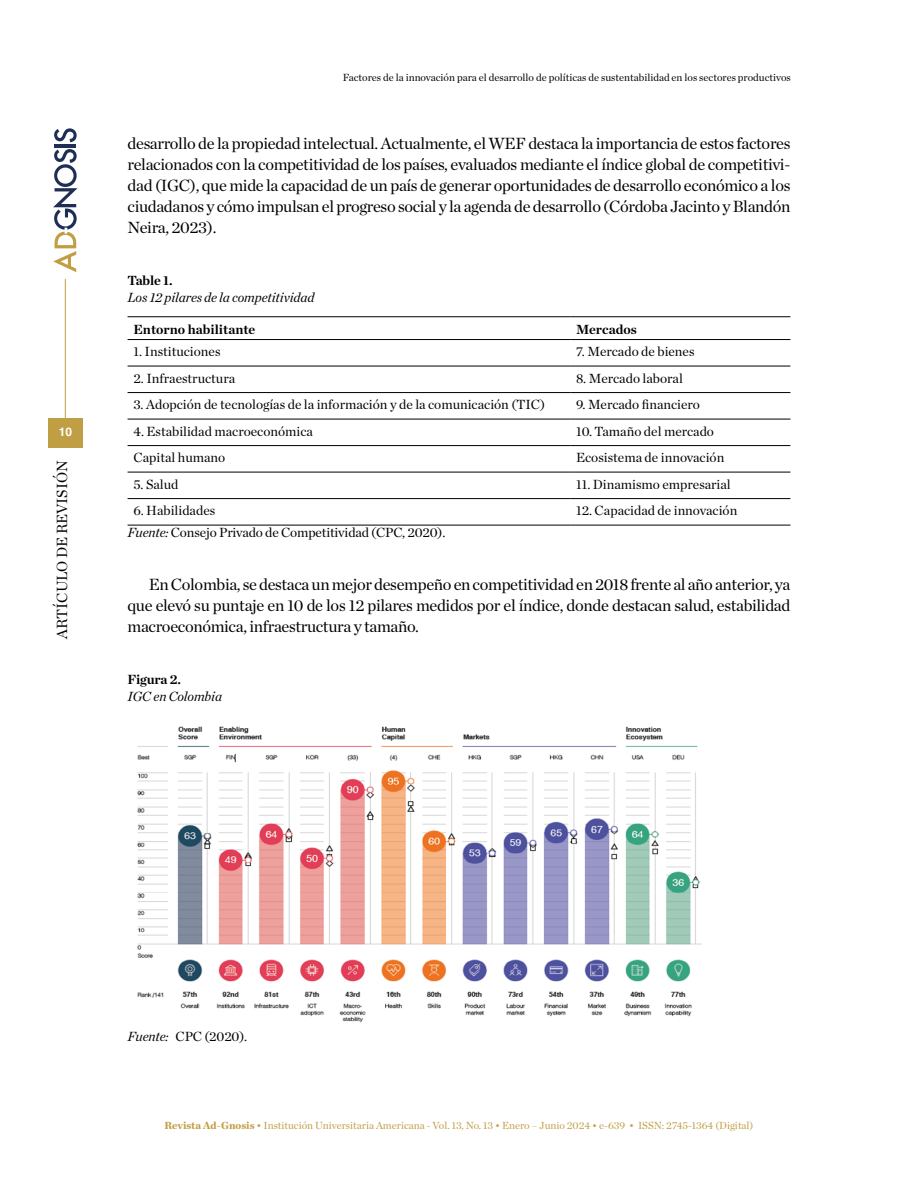
<style>
.page{position:relative;width:918px;height:1188px;background:#fff}
.page>*{position:absolute;margin:0;border:0;box-sizing:border-box;transform-origin:0 0}
.t1{font:16.5px/21px "Chronicle Deck";letter-spacing:-.02em;color:#000;text-align:justify}
.t2{font:15px "Chronicle Deck";color:#000}
.t3{font:13.5px "Chronicle Deck";color:#000}
.t4{font:italic 13.5px "Chronicle Deck";letter-spacing:-.01em;color:#000}
.t5{font:700 13.5px "Chronicle Deck";color:#000}
.t6{font:700 12px "Helvetica";color:#fff}
.t7{font:10.5px "Chronicle Deck";color:#c09e43}
.t8{font:10.5px "Chronicle Deck";color:#000}
.s1{font-style:italic}
.s2{font-weight:900}
</style>
<div class="page">
<hr style="left:65px;top:279px;width:1px;height:139px;background:#c09e43">
<div style="left:48px;top:418px;width:35px;height:30px;background:#c09e43"></div>
<hr style="left:55px;top:144px;width:21px;height:3px;background:#1e2e54">
<svg style="left:54px;top:128px;width:23px;height:14px"></svg>
<svg style="left:53px;top:149px;width:25px;height:123px"></svg>
<hr style="left:128px;top:339px;width:442px;height:1px;background:#000">
<hr style="left:570px;top:339px;width:220px;height:1px;background:#000">
<hr style="left:128px;top:366px;width:442px;height:1px;background:#000">
<hr style="left:570px;top:366px;width:220px;height:1px;background:#000">
<hr style="left:128px;top:392px;width:442px;height:1px;background:#000">
<hr style="left:570px;top:392px;width:220px;height:1px;background:#000">
<hr style="left:128px;top:419px;width:442px;height:1px;background:#000">
<hr style="left:570px;top:419px;width:220px;height:1px;background:#000">
<hr style="left:128px;top:445px;width:442px;height:1px;background:#000">
<hr style="left:570px;top:445px;width:220px;height:1px;background:#000">
<hr style="left:128px;top:472px;width:442px;height:1px;background:#000">
<hr style="left:570px;top:472px;width:220px;height:1px;background:#000">
<hr style="left:128px;top:498px;width:442px;height:1px;background:#000">
<hr style="left:570px;top:498px;width:220px;height:1px;background:#000">
<hr style="left:128px;top:525px;width:442px;height:1px;background:#000">
<hr style="left:570px;top:525px;width:220px;height:1px;background:#000">
<hr style="left:128px;top:316px;width:442px;height:1px;background:#000">
<hr style="left:570px;top:316px;width:220px;height:1px;background:#000">
<img style="left:137px;top:726px;width:565px;height:297px">
<p class="t6" style="left:59px;top:425px;width:15px">10</p>
<p class="t2" style="left:51px;top:639px;width:180px;rotate:-90deg">ARTÍCULO DE REVISIÓN</p>
<p class="t8" style="left:343px;top:69px;width:450px">Factores de la innovación para el desarrollo de políticas de sustentabilidad en los sectores productivos</p>
<p class="t1" style="left:128px;top:131px;width:664px">desarrollo de la propiedad intelectual. Actualmente, el WEF destaca la importancia de estos factores relacionados con la competitividad de los países, evaluados mediante el índice global de competitivi&shy;dad (IGC), que mide la capacidad de un país de generar oportunidades de desarrollo económico a los ciudadanos y cómo impulsan el progreso social y la agenda de desarrollo (Córdoba Jacinto y Blandón Neira, 2023).</p>
<p class="t5" style="left:128px;top:270px;width:47px">Table 1.</p>
<p class="t4" style="left:128px;top:287px;width:188px">Los 12 pilares de la competitividad</p>
<p class="t5" style="left:134px;top:318px;width:123px">Entorno habilitante</p>
<p class="t5" style="left:576px;top:318px;width:62px">Mercados</p>
<p class="t3" style="left:134px;top:341px;width:89px">1. Instituciones</p>
<p class="t3" style="left:576px;top:341px;width:120px">7. Mercado de bienes</p>
<p class="t3" style="left:134px;top:368px;width:103px">2. Infraestructura</p>
<p class="t3" style="left:576px;top:368px;width:108px">8. Mercado laboral</p>
<p class="t3" style="left:134px;top:394px;width:413px">3. Adopción de tecnologías de la información y de la comunicación (TIC)</p>
<p class="t3" style="left:576px;top:394px;width:125px">9. Mercado financiero</p>
<p class="t3" style="left:134px;top:421px;width:181px">4. Estabilidad macroeconómica</p>
<p class="t3" style="left:576px;top:421px;width:139px">10. Tamaño del mercado</p>
<p class="t3" style="left:134px;top:448px;width:93px">Capital humano</p>
<p class="t3" style="left:576px;top:448px;width:150px">Ecosistema de innovación</p>
<p class="t3" style="left:134px;top:474px;width:46px">5. Salud</p>
<p class="t3" style="left:576px;top:474px;width:156px">11. Dinamismo empresarial</p>
<p class="t3" style="left:134px;top:501px;width:83px">6. Habilidades</p>
<p class="t3" style="left:576px;top:501px;width:163px">12. Capacidad de innovación</p>
<p class="t3" style="left:128px;top:522px;width:319px"><span class="s1">Fuente:</span> Consejo Privado de Competitividad (CPC, 2020).</p>
<p class="t1" style="left:128px;top:572px;width:664px;text-indent:21px">En Colombia, se destaca un mejor desempeño en competitividad en 2018 frente al año anterior, ya que elevó su puntaje en 10 de los 12 pilares medidos por el índice, donde destacan salud, estabilidad macroeconómica, infraestructura y tamaño.</p>
<p class="t5" style="left:128px;top:669px;width:55px">Figura 2.</p>
<p class="t4" style="left:128px;top:686px;width:96px">IGC en Colombia</p>
<p class="t3" style="left:128px;top:1026px;width:121px"><span class="s1">Fuente:</span> CPC (2020).</p>
<p class="t7" style="left:164px;top:1117px;width:591px"><span class="s2">Revista Ad-Gnosis</span> • Institución Universitaria Americana - Vol. 13, No. 13 • Enero – Junio 2024 • e-639 • ISSN: 2745-1364 (Digital)</p>
</div>
